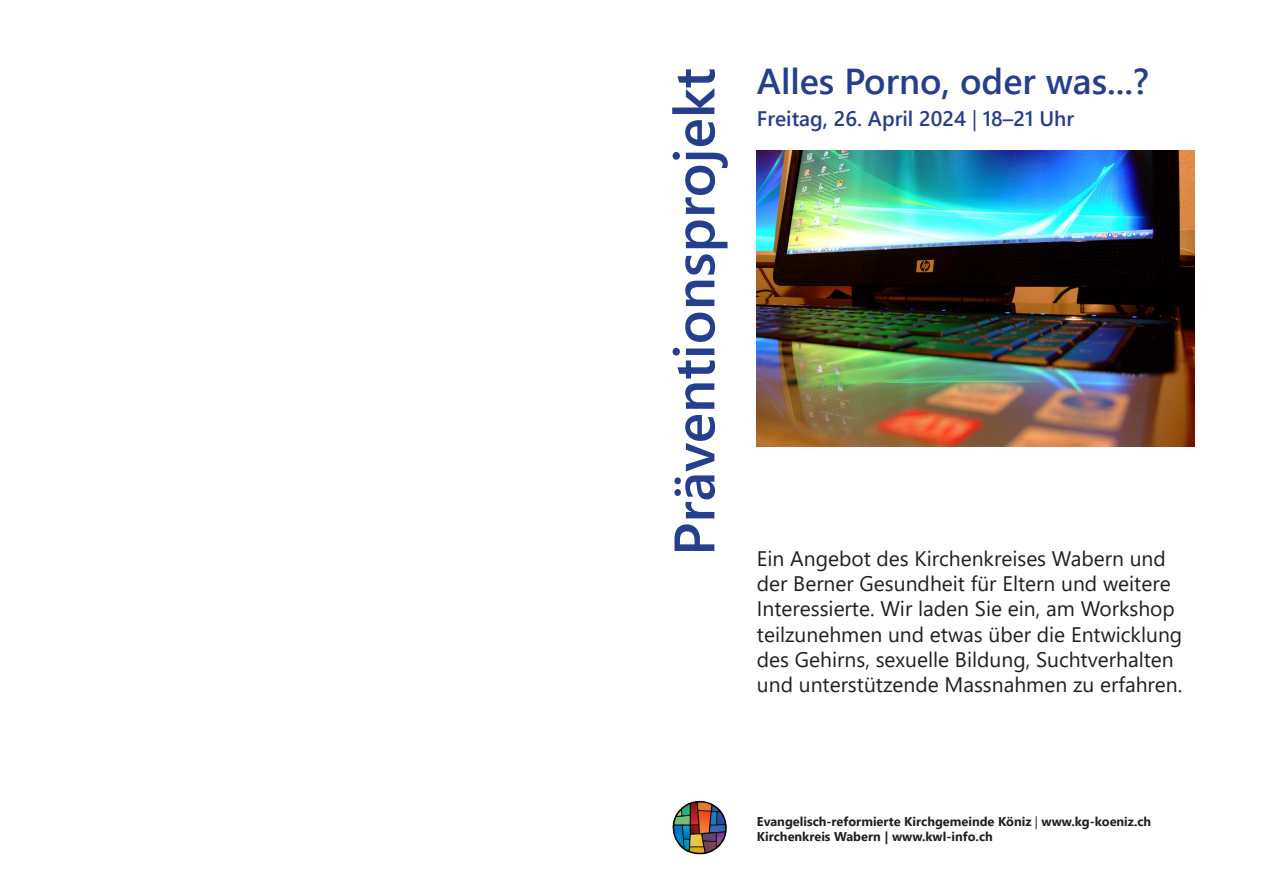
<style>
.page{position:relative;width:1263px;height:893px;background:#fff}
.page>*{position:absolute;margin:0;border:0;box-sizing:border-box;transform-origin:0 0}
.t1{font:600 57px "Segoe UI";color:#253f8e}
.t2{font:600 36px "Segoe UI";color:#253f8e}
.t3{font:21px/25.2px "Segoe UI";color:#231f20}
.t4{font:600 21px "Segoe UI";color:#253f8e}
.t5{font:700 12.75px "Segoe UI";color:#231f20}
.s1{font-weight:400}
</style>
<div class="page">
<img style="left:757px;top:151px;width:438px;height:295px">
<img style="left:672px;top:800px;width:55px;height:55px">
<p class="t1" style="left:640px;top:556px;width:489px;rotate:-90deg">Präventionsprojekt</p>
<p class="t2" style="left:757px;top:48px;width:394px">Alles Porno, oder was...?</p>
<p class="t4" style="left:757px;top:98px;width:319px">Freitag, 26. April 2024 <span class="s1">|</span> 18–21 Uhr</p>
<p class="t3" style="left:757px;top:544px;width:427px">Ein Angebot des Kirchenkreises Wabern und der Berner Gesundheit für Eltern und weitere Interessierte. Wir laden Sie ein, am Workshop teilzunehmen und etwas über die Entwicklung des Gehirns, sexuelle Bildung, Suchtverhalten und unterstützende Massnahmen zu erfahren.</p>
<p class="t5" style="left:757px;top:809px;width:396px">Evangelisch-reformierte Kirchgemeinde Köniz <span class="s1">|</span> www.kg-koeniz.ch</p>
<p class="t5" style="left:757px;top:824px;width:237px">Kirchenkreis Wabern | www.kwl-info.ch</p>
</div>
